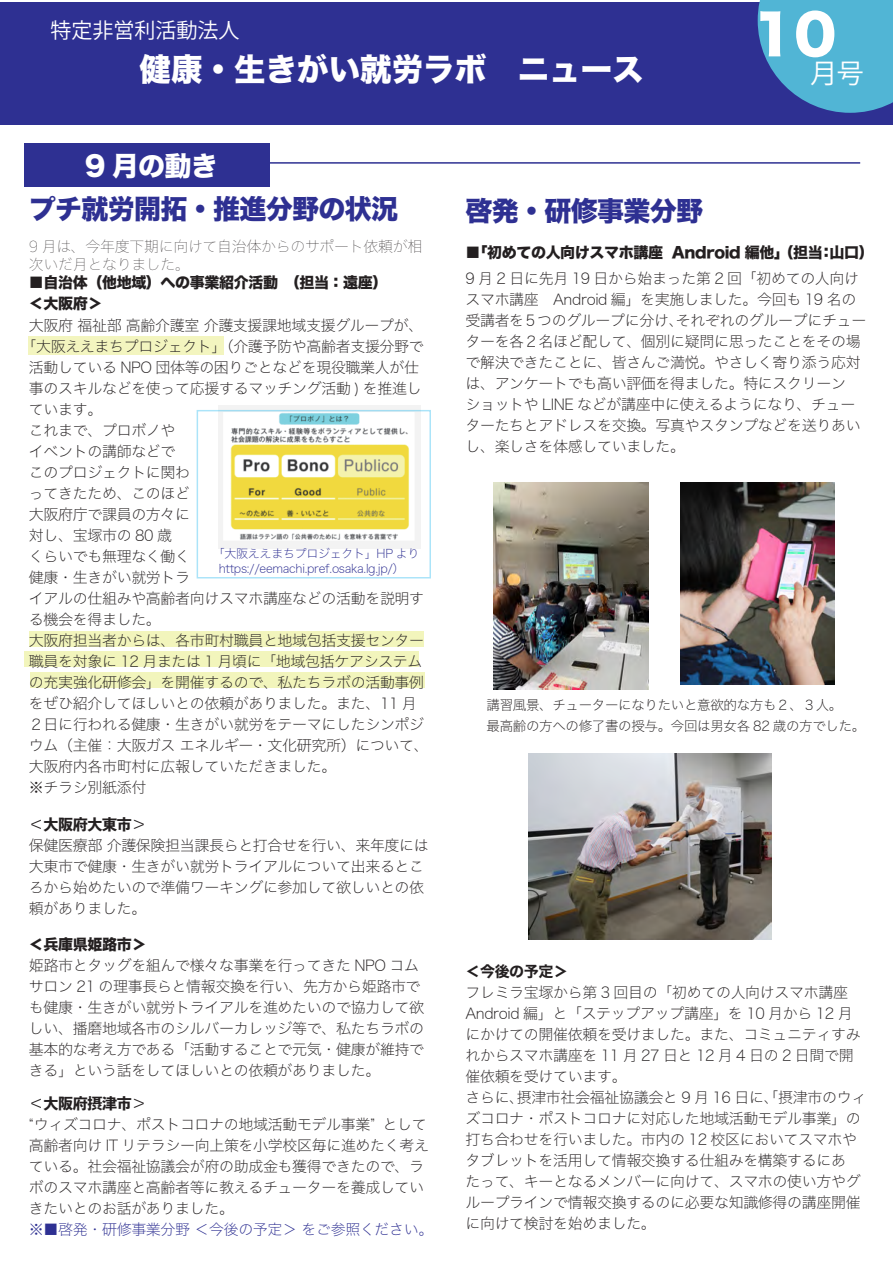
<style>
.page{position:relative;width:893px;height:1263px;background:#fff}
.page>*{position:absolute;margin:0;border:0;box-sizing:border-box;transform-origin:0 0}
.t1{font:54px "Hira Kaku Std W8";color:#fff}
.t2{font:31.5px "Hira Kaku Std W8";color:#fff}
.t3{font:27px "Hira Kaku Std W8";letter-spacing:-.025em;color:#2e3092}
.t4{font:27px "Hira Kaku Std W8";color:#fff}
.t5{font:27px "Koz Go Pr 6 N";color:#fff}
.t6{font:21px "Koz Go Pr 6 N";color:#fff}
.t7{font:15px/21px "Hiragino Sans W1";letter-spacing:-.025em;color:#231f20}
.t8{font:15px/21px "Hira Kaku Std W8";letter-spacing:-.025em;color:#231f20}
.t9{font:15px/18px "Hiragino Sans W0";letter-spacing:-.025em;color:#231f20}
.t10{font:15px "Hiragino Sans W1";letter-spacing:-.025em;color:#2e3092}
.t11{font:800 15px "Toppan Bunkyu Midashi Gothic Std N";letter-spacing:-.025em;color:#231f20}
.t12{font:15px "Hiragino Sans W7";letter-spacing:-.025em;color:#231f20}
.t13{font:13.5px/21px "Hiragino Sans W1";letter-spacing:-.025em;color:#231f20}
.t14{font:12px/15px "Hiragino Sans W1";letter-spacing:-.025em;color:#2e3092}
</style>
<div class="page">
<div style="left:29px;top:631px;width:395px;height:15px;background:#f2f5bc"></div>
<div style="left:25px;top:652px;width:394px;height:15px;background:#f2f5bc"></div>
<div style="left:30px;top:673px;width:394px;height:15px;background:#f2f5bc"></div>
<div style="left:28px;top:337px;width:196px;height:18px;background:#f3f5bf"></div>
<div style="left:0;top:2px;width:893px;height:122px;background:#2e3092"></div>
<hr style="left:24px;top:162px;width:836px;height:2px;background:#2e3092">
<div style="left:24px;top:143px;width:245px;height:44px;background:#2e3092"></div>
<svg style="left:758px;top:0;width:135px;height:113px"></svg>
<img style="left:218px;top:406px;width:203px;height:143px">
<img style="left:681px;top:482px;width:154px;height:203px">
<img style="left:528px;top:753px;width:244px;height:186px">
<img style="left:494px;top:483px;width:155px;height:207px">
<h3 class="t6" style="left:50px;top:19px;width:190px">特定非営利活動法人</h3>
<h2 class="t2" style="left:140px;top:52px;width:505px">健康・生きがい就労ラボ　ニュース</h2>
<h3 class="t4" style="left:85px;top:151px;width:134px">9 月の動き</h3>
<h1 class="t1" style="left:753px;top:5px;width:85px">10</h1>
<h3 class="t5" style="left:811px;top:58px;width:55px">月号</h3>
<h3 class="t3" style="left:29px;top:194px;width:371px">プチ就労開拓・推進分野の状況</h3>
<p class="t9" style="left:29px;top:237px;width:395px">9 月は、今年度下期に向けて自治体からのサポート依頼が相次いだ月となりました。</p>
<p class="t8" style="left:29px;top:273px;width:360px">■自治体（他地域）への事業紹介活動　（担当：遠座）＜大阪府＞</p>
<p class="t7" style="left:29px;top:313px;width:396px">大阪府 福祉部 高齢介護室 介護支援課地域支援グループが、</p>
<p class="t7" style="left:21px;top:334px;width:404px">「大阪ええまちプロジェクト」（介護予防や高齢者支援分野で</p>
<p class="t7" style="left:29px;top:355px;width:392px">活動している NPO 団体等の困りごとなどを現役職業人が仕</p>
<p class="t7" style="left:29px;top:376px;width:394px">事のスキルなどを使って応援するマッチング活動 ) を推進し</p>
<p class="t7" style="left:29px;top:397px;width:75px">ています。</p>
<p class="t7" style="left:29px;top:418px;width:148px">これまで、プロボノや</p>
<p class="t7" style="left:29px;top:439px;width:148px">イベントの講師などで</p>
<p class="t7" style="left:29px;top:460px;width:163px">このプロジェクトに関わ</p>
<p class="t7" style="left:29px;top:481px;width:163px">ってきたため、このほど</p>
<p class="t7" style="left:29px;top:502px;width:163px">大阪府庁で課員の方々に</p>
<p class="t7" style="left:29px;top:523px;width:145px">対し、宝塚市の 80 歳</p>
<p class="t7" style="left:29px;top:544px;width:163px">くらいでも無理なく働く</p>
<p class="t7" style="left:29px;top:565px;width:163px">健康・生きがい就労トラ</p>
<p class="t7" style="left:29px;top:586px;width:397px">イアルの仕組みや高齢者向けスマホ講座などの活動を説明す</p>
<p class="t7" style="left:29px;top:607px;width:133px">る機会を得ました。</p>
<p class="t7" style="left:29px;top:628px;width:397px">大阪府担当者からは、各市町村職員と地域包括支援センター</p>
<p class="t7" style="left:29px;top:649px;width:395px">職員を対象に 12 月または 1 月頃に「地域包括ケアシステム</p>
<p class="t7" style="left:29px;top:670px;width:397px">の充実強化研修会」を開催するので、私たちラボの活動事例</p>
<p class="t7" style="left:29px;top:691px;width:389px">をぜひ紹介してほしいとの依頼がありました。また、11 月</p>
<p class="t7" style="left:29px;top:712px;width:397px">２日に行われる健康・生きがい就労をテーマにしたシンポジ</p>
<p class="t7" style="left:29px;top:733px;width:401px">ウム（主催：大阪ガス エネルギー・文化研究所）について、</p>
<p class="t7" style="left:29px;top:754px;width:309px">大阪府内各市町村に広報していただきました。</p>
<p class="t7" style="left:29px;top:775px;width:119px">※チラシ別紙添付</p>
<p class="t11" style="left:29px;top:813px;width:119px">＜大阪府大東市＞</p>
<p class="t7" style="left:29px;top:834px;width:401px">保健医療部 介護保険担当課長らと打合せを行い、来年度には大東市で健康・生きがい就労トライアルについて出来るところから始めたいので準備ワーキングに参加して欲しいとの依頼がありました。</p>
<p class="t8" style="left:29px;top:934px;width:119px">＜兵庫県姫路市＞</p>
<p class="t7" style="left:29px;top:954px;width:397px">姫路市とタッグを組んで様々な事業を行ってきた NPO コムサロン 21 の理事長らと情報交換を行い、先方から姫路市でも健康・生きがい就労トライアルを進めたいので協力して欲しい、播磨地域各市のシルバーカレッジ等で、私たちラボの基本的な考え方である「活動することで元気・健康が維持できる」という話をしてほしいとの依頼がありました。</p>
<p class="t11" style="left:29px;top:1092px;width:119px">＜大阪府摂津市＞</p>
<p class="t7" style="left:29px;top:1113px;width:402px">“ウィズコロナ、ポストコロナの地域活動モデル事業” として高齢者向け IT リテラシー向上策を小学校区毎に進めたく考えている。社会福祉協議会が府の助成金も獲得できたので、ラボのスマホ講座と高齢者等に教えるチューターを養成していきたいとのお話がありました。</p>
<p class="t10" style="left:29px;top:1216px;width:406px">※■啓発・研修事業分野 ＜今後の予定＞ をご参照ください。</p>
<p class="t14" style="left:219px;top:545px;width:202px;text-indent:-6px">「大阪ええまちプロジェクト」HP よりhttps://eemachi.pref.osaka.lg.jp/）</p>
<h3 class="t3" style="left:465px;top:196px;width:239px">啓発・研修事業分野</h3>
<p class="t8" style="left:465px;top:242px;width:410px">■「初めての人向けスマホ講座 Android 編他」（担当：山口）</p>
<p class="t7" style="left:465px;top:267px;width:402px">9 月 2 日に先月 19 日から始まった第 2 回「初めての人向けスマホ講座　Android 編」を実施しました。今回も 19 名の受講者を5つのグループに分け、それぞれのグループにチューターを各２名ほど配して、個別に疑問に思ったことをその場で解決できたことに、皆さんご満悦。やさしく寄り添う応対は、アンケートでも高い評価を得ました。特にスクリーン<br>ショットや LINE などが講座中に使えるようになり、チューターたちとアドレスを交換。写真やスタンプなどを送りあいし、楽しさを体感していました。</p>
<p class="t13" style="left:487px;top:693px;width:380px">講習風景、チューターになりたいと意欲的な方も２、３人。<br>最高齢の方への修了書の授与。今回は男女各 82 歳の方でした。</p>
<p class="t12" style="left:465px;top:960px;width:104px">＜今後の予定＞</p>
<p class="t7" style="left:465px;top:981px;width:402px">フレミラ宝塚から第 3 回目の「初めての人向けスマホ講座<br>Android 編」と「ステップアップ講座」を 10 月から 12 月にかけての開催依頼を受けました。また、コミュニティすみれからスマホ講座を 11 月 27 日と 12 月 4 日の 2 日間で開催依頼を受けています。<br>さらに、摂津市社会福祉協議会と 9 月 16 日に、「摂津市のウィズコロナ・ポストコロナに対応した地域活動モデル事業」の打ち合わせを行いました。市内の 12 校区においてスマホやタブレットを活用して情報交換する仕組みを構築するにあ<br>たって、キーとなるメンバーに向けて、スマホの使い方やグループラインで情報交換するのに必要な知識修得の講座開催に向けて検討を始めました。</p>
</div>
